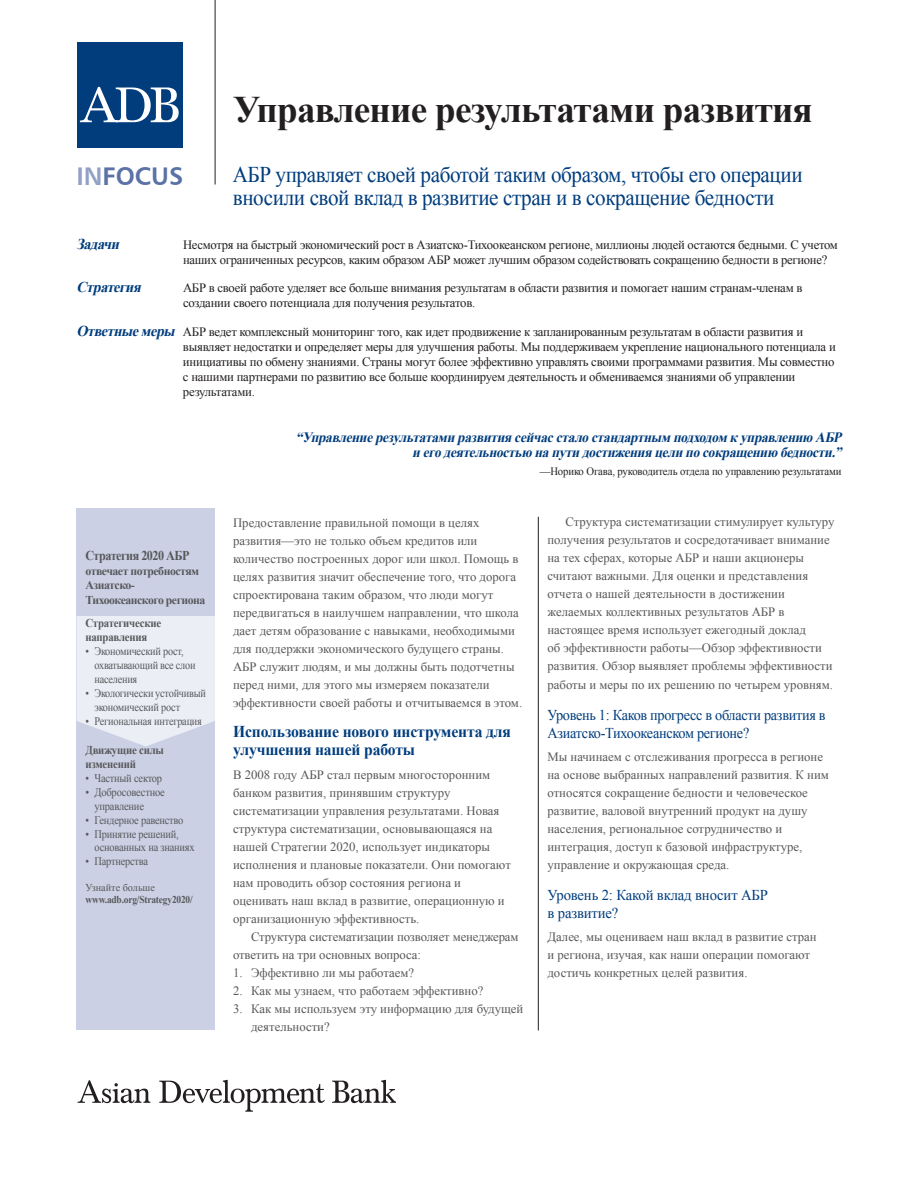
<style>
.page{position:relative;width:918px;height:1188px;background:#fff}
.page>*{position:absolute;margin:0;border:0;box-sizing:border-box;transform-origin:0 0}
.t1{font:700 37.5px "Times New Roman";letter-spacing:-.02em;color:#231f20}
.t2{font:25.5px "Humanist 777 BT Bold B";color:#5b72a6}
.t3{font:22.5px/22.5px "Times New Roman";letter-spacing:-.02em;color:#013d7d;scale:.94 1}
.t4{font:700 16.5px/18px "Times New Roman";letter-spacing:-.01em;color:#013d7d;scale:.95 1}
.t5{font:15px/18px "Times New Roman";letter-spacing:-.02em;color:#013d7d;scale:.95 1}
.t6{font:15px/18px "Times New Roman";letter-spacing:-.02em;color:#013d7d}
.t7{font:italic 700 15px "Times New Roman";color:#013d7d;scale:.95 1}
.t8{font:italic 700 14.25px/15px "Times New Roman";color:#013d7d;text-align:right;scale:.94 1}
.t9{font:700 13.5px "Times New Roman";letter-spacing:-.04em;color:#57585a;scale:.9 1}
.t10{font:12.75px/18px "Times New Roman";color:#57585a}
.t11{font:12.75px/15px "Times New Roman";letter-spacing:-.02em;color:#231f20}
.t12{font:700 12px/14.4px "Times New Roman";letter-spacing:-.04em;color:#57585a}
.t13{font:700 12px/14.4px "Times New Roman";letter-spacing:-.02em;color:#57585a;scale:.9 1}
.t14{font:11.55px/13.8px "Times New Roman";letter-spacing:-.02em;color:#57585a;scale:.89 1}
.t15{font:11.55px/13.8px "Times New Roman";letter-spacing:-.02em;color:#57585a;scale:.9 1}
.t16{font:11.55px/13.8px "Times New Roman";letter-spacing:-.02em;color:#57585a;scale:.91 1}
.t17{font:11.25px "Times New Roman";letter-spacing:-.01em;color:#231f20;scale:.95 1}
.t18{font:700 10.5px "Times New Roman";letter-spacing:-.02em;color:#57585a;scale:.9 1}
.t19{font:10.5px "Times New Roman";color:#57585a}
.s1{color:#92a0c6}
.s2{font-weight:700;font-style:italic;font-size:15px;color:#013d7d}
</style>
<div class="page">
<hr style="left:538px;top:517px;width:1px;height:513px;background:#231f20">
<hr style="left:215px;top:0;width:1px;height:184px;background:#231f20">
<div style="left:77px;top:42px;width:106px;height:106px;background:#013d7d"></div>
<svg style="left:80px;top:87px;width:99px;height:35px"></svg>
<div style="left:76px;top:508px;width:139px;height:522px;background:#cbd0e4"></div>
<svg style="left:76px;top:616px;width:139px;height:130px;background:#e7ebf3"></svg>
<svg style="left:78px;top:1080px;width:317px;height:32px"></svg>
<h1 class="t1" style="left:233px;top:83px;width:581px">Управление результатами развития</h1>
<h2 class="t2" style="left:76px;top:160px;width:109px"><span class="s1">IN</span>FOCUS</h2>
<h3 class="t3" style="left:233px;top:163px;width:608px">АБР управляет своей работой таким образом, чтобы его операции вносили свой вклад в развитие стран и в сокращение бедности</h3>
<p class="t7" style="left:76px;top:233px;width:51px">Задачи</p>
<p class="t11" style="left:183px;top:237px;width:656px">Несмотря на быстрый экономический рост в Азиатско-Тихоокеанском регионе, миллионы людей остаются бедными. С учетом наших ограниченных ресурсов, каким образом АБР может лучшим образом содействовать сокращению бедности в регионе?</p>
<p class="t7" style="left:76px;top:277px;width:74px">Стратегия</p>
<p class="t11" style="left:183px;top:280px;width:621px">АБР в своей работе уделяет все больше внимания результатам в области развития и помогает нашим странам-членам в создании своего потенциала для получения результатов.</p>
<p class="t11" style="left:183px;top:324px;width:654px;text-indent:-106px"><span class="s2">Ответныемеры</span> АБР ведет комплексный мониторинг того, как идет продвижение к запланированным результатам в области развития и выявляет недостатки и определяет меры для улучшения работы. Мы поддерживаем укрепление национального потенциала и инициативы по обмену знаниями. Страны могут более эффективно управлять своими программами развития. Мы совместно с нашими партнерами по развитию все больше координируем деятельность и обмениваемся знаниями об управлении результатами.</p>
<p class="t9" style="left:86px;top:546px;width:117px">Стратегия 2020 АБР</p>
<p class="t12" style="left:86px;top:563px;width:121px">отвечает потребностям<br>Азиатско-<br>Тихоокеанского региона</p>
<p class="t13" style="left:86px;top:615px;width:86px">Стратегические направления</p>
<p class="t14" style="left:94px;top:644px;width:115px;text-indent:-9px">• Экономический рост, охватывающий все слои населения</p>
<p class="t14" style="left:94px;top:686px;width:127px;text-indent:-9px">• Экологически устойчивый экономический рост</p>
<p class="t14" style="left:85px;top:714px;width:132px">• Региональная интеграция</p>
<p class="t13" style="left:86px;top:742px;width:89px">Движущие силы изменений</p>
<p class="t15" style="left:86px;top:771px;width:87px">• Частный сектор</p>
<p class="t16" style="left:94px;top:785px;width:79px;text-indent:-9px">• Добросовестное управление</p>
<p class="t15" style="left:86px;top:813px;width:110px">• Гендерное равенство</p>
<p class="t15" style="left:95px;top:827px;width:113px;text-indent:-9px">• Принятие решений, основанных на знаниях</p>
<p class="t15" style="left:86px;top:854px;width:71px">• Партнерства</p>
<p class="t19" style="left:86px;top:880px;width:71px">Узнайте больше</p>
<p class="t18" style="left:86px;top:892px;width:121px">www.adb.org/Strategy2020/</p>
<p class="t8" style="left:296px;top:429px;width:586px">“Управлениерезультатамиразвитиясейчассталостандартным подходом куправлению АБР иегодеятельностью напутидостиженияцелипосокращению бедности.”</p>
<p class="t17" style="left:540px;top:463px;width:319px">—Норико Огава, руководитель отдела по управлению результатами</p>
<p class="t10" style="left:233px;top:513px;width:291px">Предоставление правильной помощи в целях развития—это не только объем кредитов или количество построенных дорог или школ. Помощь в целях развития значит обеспечение того, что дорога спроектирована таким образом, что люди могут передвигаться в наилучшем направлении, что школа дает детям образование с навыками, необходимыми для поддержки экономического будущего страны.<br>АБР служит людям, и мы должны быть подотчетны перед ними, для этого мы измеряем показатели эффективности своей работы и отчитываемся в этом.</p>
<p class="t4" style="left:233px;top:722px;width:294px">Использование нового инструмента для улучшения нашей работы</p>
<p class="t10" style="left:233px;top:765px;width:279px">В 2008 году АБР стал первым многосторонним банком развития, принявшим структуру систематизации управления результатами. Новая структура систематизации, основывающаяся на нашей Стратегии 2020, использует индикаторы исполнения и плановые показатели. Они помогают нам проводить обзор состояния региона и оценивать наш вклад в развитие, операционную и организационную эффективность.</p>
<p class="t10" style="left:233px;top:927px;width:287px;text-indent:18px">Структура систематизации позволяет менеджерам ответить на три основных вопроса:</p>
<p class="t10" style="left:233px;top:963px;width:183px">1. Эффективно ли мы работаем?</p>
<p class="t10" style="left:233px;top:981px;width:252px">2. Как мы узнаем, что работаем эффективно?</p>
<p class="t10" style="left:251px;top:999px;width:274px;text-indent:-18px">3. Как мы используем эту информацию для будущей деятельности?</p>
<p class="t10" style="left:547px;top:513px;width:288px;text-indent:18px">Структура систематизации стимулирует культуру получения результатов и сосредотачивает внимание на тех сферах, которые АБР и наши акционеры считают важными. Для оценки и представления отчета о нашей деятельности в достижении желаемых коллективных результатов АБР в настоящее время использует ежегодный доклад<br>об эффективности работы—Обзор эффективности развития. Обзор выявляет проблемы эффективности работы и меры по их решению по четырем уровням.</p>
<p class="t5" style="left:548px;top:706px;width:294px">Уровень 1: Каков прогресс в области развития в<br>Азиатско-Тихоокеанском регионе?</p>
<p class="t10" style="left:548px;top:747px;width:283px">Мы начинаем с отслеживания прогресса в регионе на основе выбранных направлений развития. К ним относятся сокращение бедности и человеческое развитие, валовой внутренний продукт на душу населения, региональное сотрудничество и интеграция, доступ к базовой инфраструктуре, управление и окружающая среда.</p>
<p class="t6" style="left:548px;top:886px;width:222px">Уровень 2: Какой вклад вносит АБР в развитие?</p>
<p class="t10" style="left:548px;top:927px;width:271px">Далее, мы оцениваем наш вклад в развитие стран и региона, изучая, как наши операции помогают достичь конкретных целей развития.</p>
</div>
